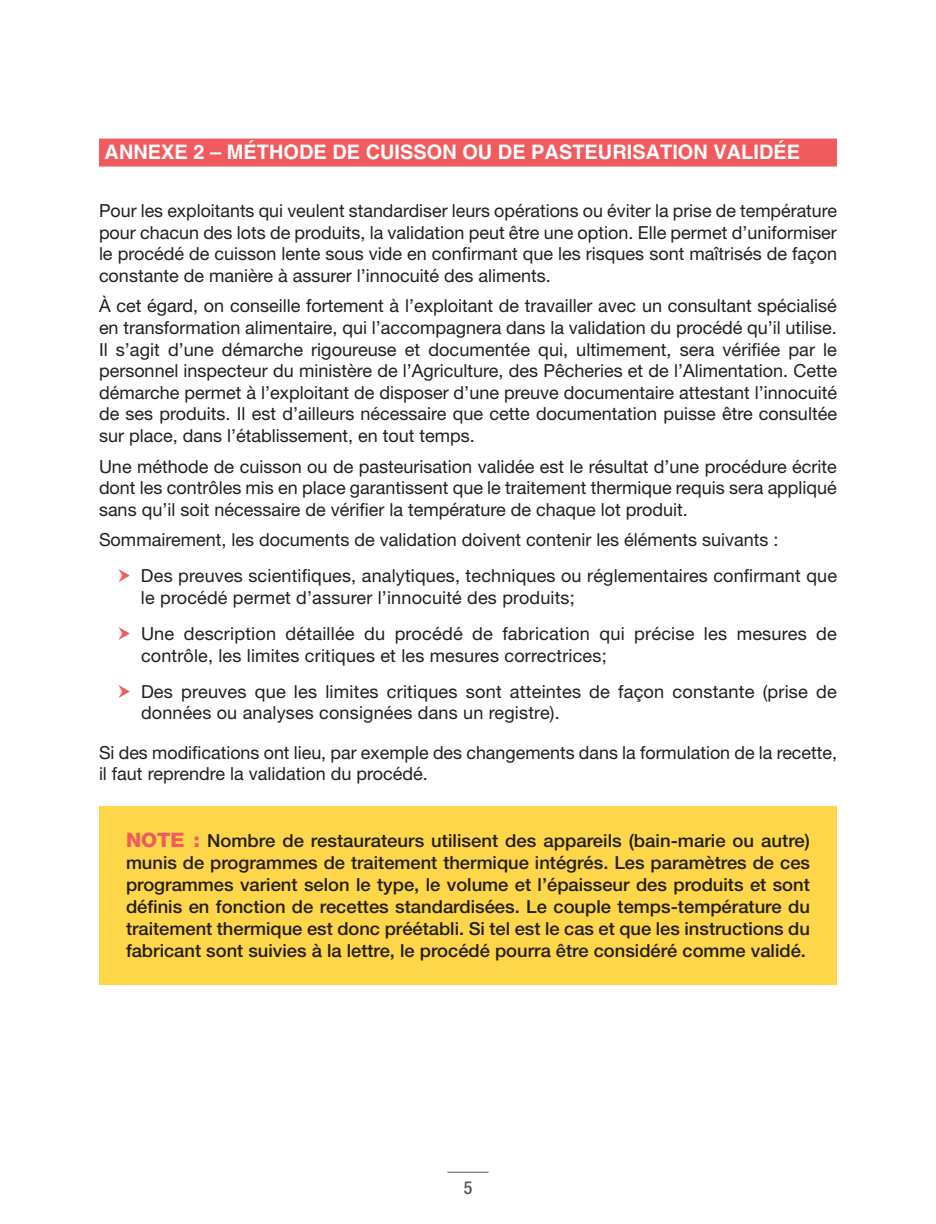
<style>
.page{position:relative;width:936px;height:1224px;background:#fff}
.page>*{position:absolute;margin:0;border:0;box-sizing:border-box;transform-origin:0 0}
.t1{font:700 20px "Helvetica";color:#fff}
.t2{font:18px/21.6px "Helvetica Neue";color:#231f20}
.t3{font:500 18px/22px "Helvetica Neue";color:#231f20;text-align:justify}
.t4{font:500 condensed 18px "Helvetica Neue";color:#57585a}
.s1{font-weight:800;font-size:20px;color:#f05c5e}
</style>
<div class="page">
<div style="left:99px;top:806px;width:738px;height:179px;background:#fed649"></div>
<div style="left:99px;top:139px;width:738px;height:28px;background:#f05c5e"></div>
<hr style="left:447px;top:1172px;width:42px;height:1px;background:#57585a">
<p class="t1" style="left:105px;top:140px;width:29px">ANNE</p>
<p class="t1" style="left:161px;top:140px;width:97px">XE 2 – MÉTHODE</p>
<p class="t1" style="left:332px;top:140px;width:48px">DE CUISSON</p>
<p class="t1" style="left:462px;top:140px;width:83px">OUDEPASTEURISATION</p>
<p class="t1" style="left:714px;top:140px;width:14px">VALIDÉE</p>
<p class="t2" style="left:99px;top:200px;width:740px;text-align:justify">Pour les exploitants qui veulent standardiser leurs opérations ou éviter la prise de température pour chacun des lots de produits, la validation peut être une option. Elle permet d’uniformiser le procédé de cuisson lente sous vide en confirmant que les risques sont maîtrisés de façon constante de manière à assurer l’innocuité des aliments.</p>
<p class="t2" style="left:99px;top:295px;width:740px;text-align:justify">À cet égard, on conseille fortement à l’exploitant de travailler avec un consultant spécialisé en transformation alimentaire, qui l’accompagnera dans la validation du procédé qu’il utilise.<br>Il s’agit d’une démarche rigoureuse et documentée qui, ultimement, sera vérifiée par le personnel inspecteur du ministère de l’Agriculture, des Pêcheries et de l’Alimentation. Cette démarche permet à l’exploitant de disposer d’une preuve documentaire attestant l’innocuité de ses produits. Il est d’ailleurs nécessaire que cette documentation puisse être consultée sur place, dans l’établissement, en tout temps.</p>
<p class="t2" style="left:99px;top:455px;width:739px;text-align:justify">Une méthode de cuisson ou de pasteurisation validée est le résultat d’une procédure écrite dont les contrôles mis en place garantissent que le traitement thermique requis sera appliqué sans qu’il soit nécessaire de vérifier la température de chaque lot produit.</p>
<p class="t2" style="left:141px;top:522px;width:698px;line-height:36px;text-indent:-42px">Sommairement, les documents de validation doivent contenir les éléments suivants :<br>Des preuves scientifiques, analytiques, techniques ou réglementaires confirmant que</p>
<p class="t2" style="left:141px;top:579px;width:697px;line-height:36px">le procédé permet d’assurer l’innocuité des produits;<br>Une description détaillée du procédé de fabrication qui précise les mesures de</p>
<p class="t2" style="left:141px;top:637px;width:697px;line-height:36px">contrôle, les limites critiques et les mesures correctrices;<br>Des preuves que les limites critiques sont atteintes de façon constante (prise de</p>
<p class="t2" style="left:141px;top:702px;width:420px">données ou analyses consignées dans un registre).</p>
<p class="t2" style="left:99px;top:741px;width:740px">Si des modifications ont lieu, par exemple des changements dans la formulation de la recette, il faut reprendre la validation du procédé.</p>
<p class="t3" style="left:126px;top:830px;width:686px"><span class="s1">NotE :</span> Nombre de restaurateurs utilisent des appareils (bain-marie ou autre) munis de programmes de traitement thermique intégrés. Les paramètres de ces programmes varient selon le type, le volume et l’épaisseur des produits et sont définis en fonction de recettes standardisées. Le couple temps-température du traitement thermique est donc préétabli. Si tel est le cas et que les instructions du fabricant sont suivies à la lettre, le procédé pourra être considéré comme validé.</p>
<p class="t4" style="left:464px;top:1177px;width:10px">5</p>
</div>
